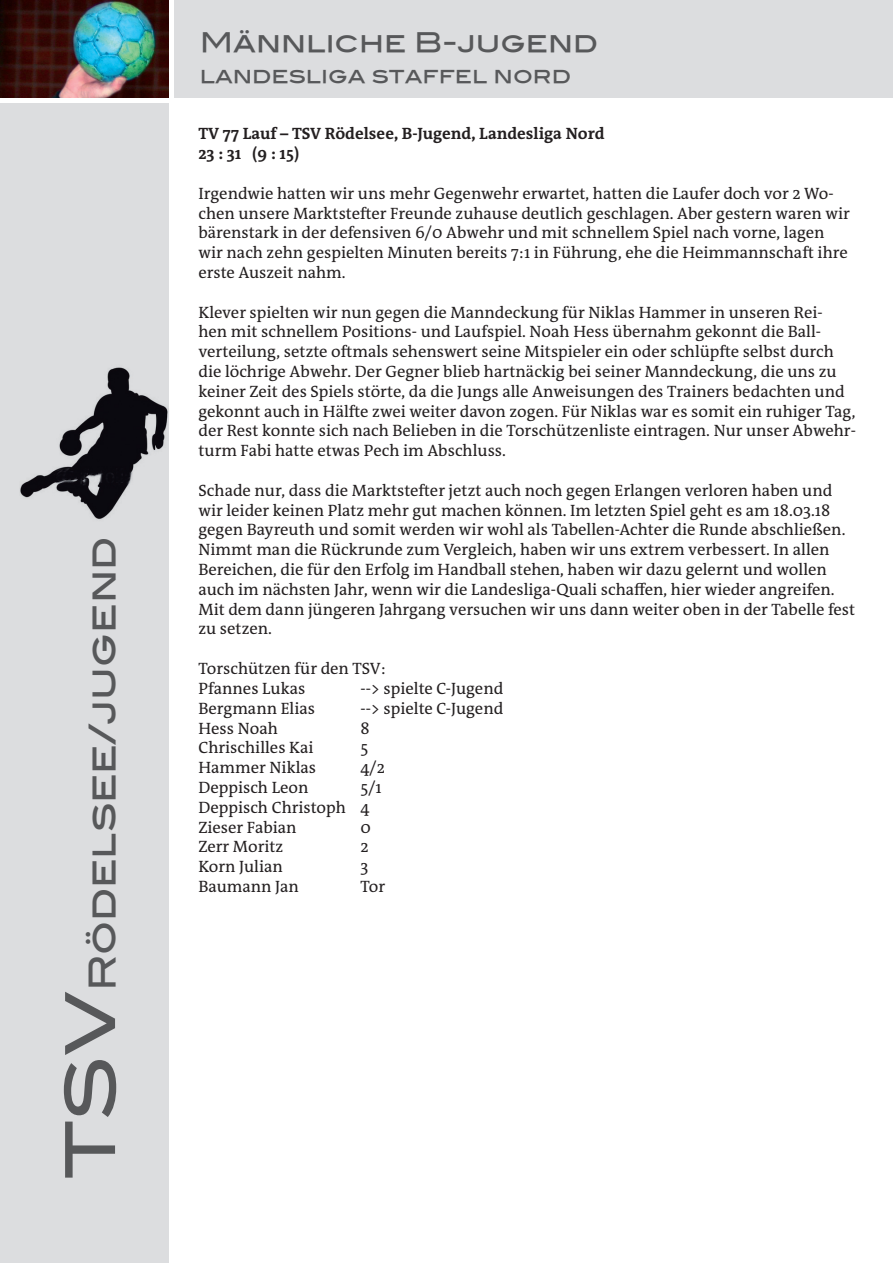
<style>
.page{position:relative;width:893px;height:1263px;background:#fff}
.page>*{position:absolute;margin:0;border:0;box-sizing:border-box;transform-origin:0 0}
.t1{font:36px "Blair Md ITCTT Medium";color:#57585a}
.t2{font:27px "Blair Md ITCTT Medium";color:#57585a}
.t3{font:21px "Blair Md ITCTT Medium";color:#57585a}
.t4{font:16.5px/19.8px "The Antiqua B W5 Plain";color:#231f20}
.t5{font:700 16.5px/19.8px "The Antiqua B W7";color:#231f20}
.s1{font-size:69px}
</style>
<div class="page">
<div style="left:174px;top:0;width:719px;height:98px;background:#dcdddf"></div>
<img style="left:0;top:0;width:169px;height:98px">
<div style="left:0;top:103px;width:169px;height:1160px;background:#dcdddf"></div>
<img style="left:20px;top:367px;width:148px;height:153px">
<h1 class="t1" style="left:80px;top:1179px;width:643px;rotate:-90deg"><span class="s1">TSV</span>Rödelsee/jugend</h1>
<h2 class="t2" style="left:200px;top:26px;width:400px">Männliche B-jugend</h2>
<p class="t3" style="left:200px;top:63px;width:373px">landesliga staffel nord</p>
<p class="t5" style="left:198px;top:124px;width:408px">TV 77 Lauf – TSV Rödelsee, B-Jugend, Landesliga Nord<br>23 : 31 (9 : 15)</p>
<p class="t4" style="left:198px;top:183px;width:653px">Irgendwie hatten wir uns mehr Gegenwehr erwartet, hatten die Laufer doch vor 2 Wo&shy;chen unsere Marktstefter Freunde zuhause deutlich geschlagen. Aber gestern waren wir bärenstark in der defensiven 6/0 Abwehr und mit schnellem Spiel nach vorne, lagen wir nach zehn gespielten Minuten bereits 7:1 in Führung, ehe die Heimmannschaft ihre erste Auszeit nahm.</p>
<p class="t4" style="left:198px;top:302px;width:659px">Klever spielten wir nun gegen die Manndeckung für Niklas Hammer in unseren Rei-<br>hen mit schnellem Positions- und Laufspiel. Noah Hess übernahm gekonnt die Ball&shy;verteilung, setzte oftmals sehenswert seine Mitspieler ein oder schlüpfte selbst durch die löchrige Abwehr. Der Gegner blieb hartnäckig bei seiner Manndeckung, die uns zu keiner Zeit des Spiels störte, da die Jungs alle Anweisungen des Trainers bedachten und gekonnt auch in Hälfte zwei weiter davon zogen. Für Niklas war es somit ein ruhiger Tag, der Rest konnte sich nach Belieben in die Torschützenliste eintragen. Nur unser Abwehr&shy;turm Fabi hatte etwas Pech im Abschluss.</p>
<p class="t4" style="left:198px;top:480px;width:658px">Schade nur, dass die Marktstefter jetzt auch noch gegen Erlangen verloren haben und wir leider keinen Platz mehr gut machen können. Im letzten Spiel geht es am 18.03.18 gegen Bayreuth und somit werden wir wohl als Tabellen-Achter die Runde abschließen.<br>Nimmt man die Rückrunde zum Vergleich, haben wir uns extrem verbessert. In allen Bereichen, die für den Erfolg im Handball stehen, haben wir dazu gelernt und wollen auch im nächsten Jahr, wenn wir die Landesliga-Quali schaffen, hier wieder angreifen.<br>Mit dem dann jüngeren Jahrgang versuchen wir uns dann weiter oben in der Tabelle fest zu setzen.</p>
<p class="t4" style="left:198px;top:659px;width:189px">Torschützen für den TSV:<br>Pfannes Lukas</p>
<p class="t4" style="left:360px;top:678px;width:144px">--&gt; spielte C-Jugend</p>
<p class="t4" style="left:198px;top:698px;width:118px">Bergmann Elias</p>
<p class="t4" style="left:360px;top:698px;width:144px">--&gt; spielte C-Jugend</p>
<p class="t4" style="left:198px;top:718px;width:81px">Hess Noah</p>
<p class="t4" style="left:360px;top:718px;width:11px">8</p>
<p class="t4" style="left:198px;top:738px;width:117px">Chrischilles Kai</p>
<p class="t4" style="left:360px;top:738px;width:9px">5</p>
<p class="t4" style="left:198px;top:758px;width:119px">Hammer Niklas</p>
<p class="t4" style="left:360px;top:758px;width:26px">4/2</p>
<p class="t4" style="left:198px;top:777px;width:112px">Deppisch Leon</p>
<p class="t4" style="left:198px;top:777px;width:185px;text-indent:162px">5/1<br>Deppisch Christoph 4<br>Zieser Fabian</p>
<p class="t4" style="left:360px;top:817px;width:12px">0</p>
<p class="t4" style="left:198px;top:837px;width:86px">Zerr Moritz</p>
<p class="t4" style="left:360px;top:837px;width:10px">2</p>
<p class="t4" style="left:198px;top:857px;width:86px">Korn Julian</p>
<p class="t4" style="left:360px;top:857px;width:9px">3</p>
<p class="t4" style="left:198px;top:876px;width:102px">Baumann Jan</p>
<p class="t4" style="left:360px;top:876px;width:26px">Tor</p>
</div>
